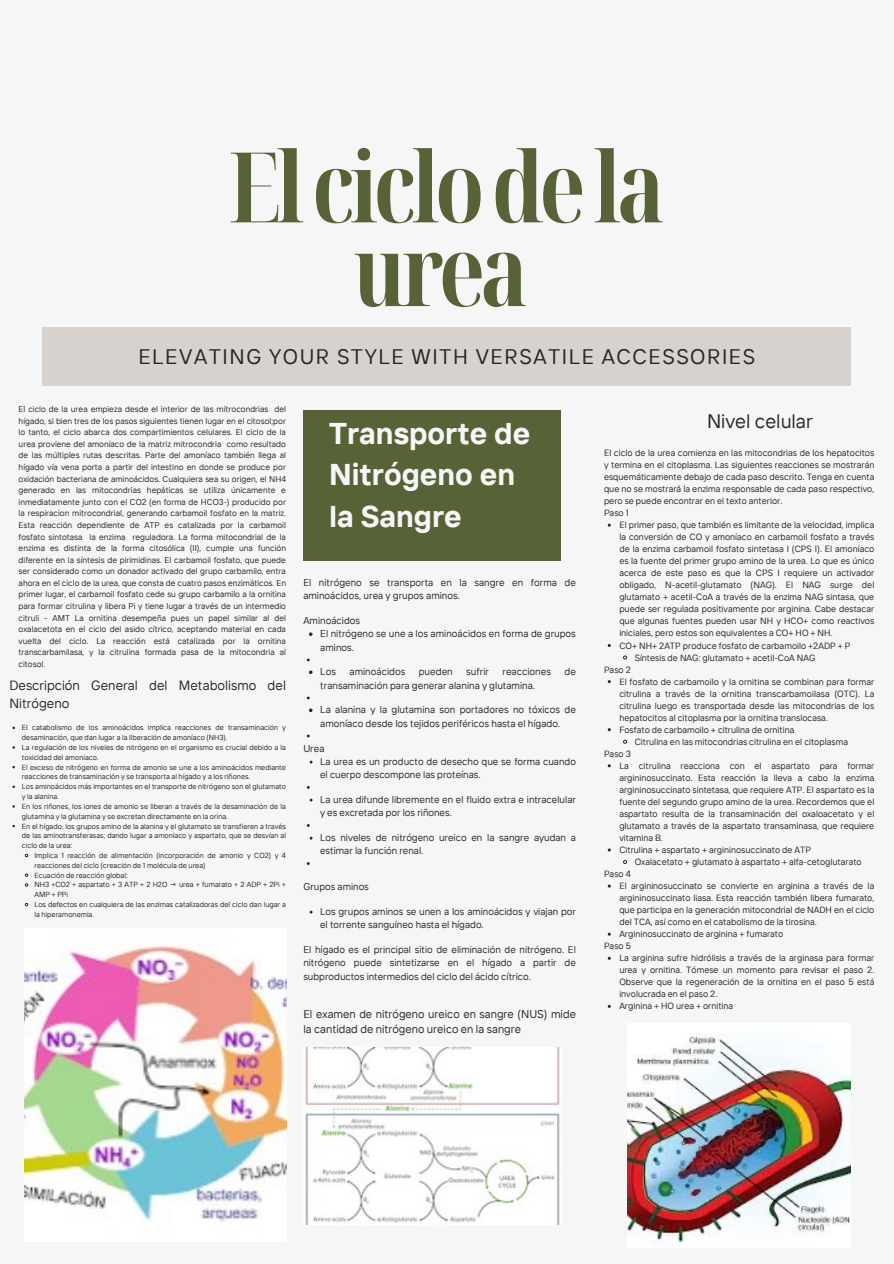
<style>
.page{position:relative;width:894px;height:1264px;background:#fff}
.page>*{position:absolute;margin:0;border:0;box-sizing:border-box;transform-origin:0 0}
.t1{font:700 extra-condensed 97.5px/83.7px "Noto Serif Display";letter-spacing:-.045em;color:#576237;text-align:center}
.t2{font:700 30px/41.7px "TT Interphases";color:#f6f6f6}
.t3{font:21px "TT Interphases";letter-spacing:.075em;color:#272727}
.t4{font:19.5px "TT Interphases";color:#272727}
.t5{font:13.35px/18.5px "TT Interphases";color:#272727}
.t6{font:11.25px/15.5px "TT Interphases";color:#272727}
.t7{font:9.9px/13.4px "TT Interphases";color:#272727}
.t8{font:9px/12px "TT Interphases";color:#272727;text-align:justify}
.t9{font:8.4px/11.6px "TT Interphases";color:#272727;text-align:justify}
.t10{font:7.35px/9.8px "TT Interphases";color:#272727}
</style>
<div class="page">
<div style="left:0;top:0;width:893px;height:1263px;background:#f6f6f6"></div>
<img style="left:305px;top:1047px;width:255px;height:176px">
<img style="left:627px;top:1037px;width:223px;height:206px">
<img style="left:24px;top:946px;width:262px;height:275px">
<div style="left:303px;top:410px;width:257px;height:150px;background:#576237"></div>
<div style="left:43px;top:327px;width:807px;height:58px;background:#d7d2cd"></div>
<svg style="left:25px;top:853px;width:4px;height:4px"></svg>
<svg style="left:25px;top:873px;width:4px;height:4px"></svg>
<svg style="left:25px;top:883px;width:4px;height:4px"></svg>
<svg style="left:25px;top:902px;width:4px;height:4px"></svg>
<svg style="left:309px;top:632px;width:3px;height:4px"></svg>
<svg style="left:309px;top:670px;width:3px;height:4px"></svg>
<svg style="left:309px;top:708px;width:3px;height:4px"></svg>
<svg style="left:623px;top:655px;width:4px;height:5px"></svg>
<svg style="left:623px;top:739px;width:4px;height:5px"></svg>
<svg style="left:623px;top:860px;width:4px;height:4px"></svg>
<h5 class="t1" style="left:228px;top:143px;width:438px">Elciclodela urea</h5>
<p class="t3" style="left:138px;top:343px;width:618px">ELEVATING YOUR STYLE WITH VERSATILE ACCESSORIES</p>
<p class="t9" style="left:19px;top:403px;width:269px">El ciclo de la urea empieza desde el interior de las mitrocondrias del hígado, si bien tres de los pasos siguientes tienen lugar en el citosol;por lo tanto, el ciclo abarca dos compartimientos celulares. El ciclo de la urea proviene del amoníaco de la matriz mitrocondria como resultado de las múltiples rutas descritas. Parte del amoníaco también llega al hígado vía vena porta a partir del intestino en donde se produce por oxidación bacteriana de aminoácidos. Cualquiera sea su origen, el NH4 generado en las mitocondrias hepáticas se utiliza únicamente e inmediatamente junto con el CO2 (en forma de HCO3-) producido por la respiracion mitrocondrial, generando carbamoil fosfato en la matriz.<br>Esta reacción dependiente de ATP es catalizada por la carbamoil fosfato sintotasa la enzima reguladora. La forma mitocondrial de la enzima es distinta de la forma citosólica (II), cumple una función diferente en la síntesis de pirimidinas. El carbamoil fosfato, que puede ser considerado como un donador activado del grupo carbamilo, entra ahora en el ciclo de la urea, que consta de cuatro pasos enzimáticos. En primer lugar, el carbamoil fosfato cede su grupo carbamilo a la ornitina para formar citrulina y libera Pi y tiene lugar a través de un intermedio citruli - AMT La ornitina desempeña pues un papel similar al del oxalacetota en el ciclo del asido cítrico, aceptando material en cada vuelta del ciclo. La reacción está catalizada por la ornitina transcarbamilasa, y la citrulina formada pasa de la mitocondria al citosol.</p>
<p class="t5" style="left:9px;top:675px;width:278px">Descripción General del Metabolismo del<br>Nitrógeno</p>
<p class="t10" style="left:22px;top:722px;width:265px">El catabolismo de los aminoácidos implica reacciones de transaminación y desaminación, que dan lugar a la liberación de amoníaco (NH3).</p>
<p class="t10" style="left:22px;top:742px;width:265px">La regulación de los niveles de nitrógeno en el organismo es crucial debido a la toxicidad del amoníaco.</p>
<p class="t10" style="left:22px;top:762px;width:265px">El exceso de nitrógeno en forma de amonio se une a los aminoácidos mediante reacciones de transaminación y se transporta al hígado y a los riñones.</p>
<p class="t10" style="left:22px;top:781px;width:265px">Los aminoácidos más importantes en el transporte de nitrógeno son el glutamato y la alanina.</p>
<p class="t10" style="left:22px;top:801px;width:265px">En los riñones, los iones de amonio se liberan a través de la desaminación de la glutamina y la glutamina y se excretan directamente en la orina.</p>
<p class="t10" style="left:22px;top:820px;width:265px;text-align:justify">En el hígado, los grupos amino de la alanina y el glutamato se transfieren a través de las aminotransferasas; dando lugar a amoníaco y aspartato, que se desvían al ciclo de la urea:</p>
<p class="t10" style="left:34px;top:850px;width:253px">Implica 1 reacción de alimentación (incorporación de amonio y CO2) y 4 reacciones del ciclo (creación de 1 molécula de urea)</p>
<p class="t10" style="left:34px;top:870px;width:95px">Ecuación de reacción global:</p>
<h2 class="t10" style="left:34px;top:879px;width:253px">NH3 +CO2 + aspartato + 3 ATP + 2 H2O → urea + fumarato + 2 ADP + 2Pi +<br>AMP + PPi</h2>
<p class="t10" style="left:34px;top:899px;width:253px">Los defectos en cualquiera de las enzimas catalizadoras del ciclo dan lugar a la hiperamonemia.</p>
<h4 class="t2" style="left:329px;top:412px;width:203px">Transporte de<br>Nitrógeno en la Sangre</h4>
<p class="t7" style="left:303px;top:575px;width:274px">El nitrógeno se transporta en la sangre en forma de aminoácidos, urea y grupos aminos.</p>
<p class="t7" style="left:303px;top:613px;width:58px">Aminoácidos</p>
<p class="t7" style="left:320px;top:627px;width:257px">El nitrógeno se une a los aminoácidos en forma de grupos aminos.</p>
<p class="t7" style="left:320px;top:665px;width:17px">Los</p>
<p class="t7" style="left:349px;top:665px;width:57px">aminoácidos</p>
<p class="t7" style="left:418px;top:665px;width:35px">pueden</p>
<p class="t7" style="left:466px;top:665px;width:24px">sufrir</p>
<p class="t7" style="left:502px;top:665px;width:50px">reacciones</p>
<p class="t7" style="left:564px;top:665px;width:13px">de</p>
<p class="t7" style="left:320px;top:678px;width:216px">transaminación para generar alanina y glutamina.</p>
<p class="t7" style="left:320px;top:703px;width:257px">La alanina y la glutamina son portadores no tóxicos de amoníaco desde los tejidos periféricos hasta el hígado.</p>
<p class="t7" style="left:303px;top:741px;width:23px">Urea</p>
<p class="t7" style="left:320px;top:754px;width:257px">La urea es un producto de desecho que se forma cuando el cuerpo descompone las proteínas.</p>
<p class="t7" style="left:320px;top:792px;width:257px">La urea difunde libremente en el fluido extra e intracelular y es excretada por los riñones.</p>
<p class="t7" style="left:320px;top:830px;width:257px">Los niveles de nitrógeno ureico en la sangre ayudan a estimar la función renal.</p>
<p class="t7" style="left:303px;top:879px;width:67px">Grupos aminos</p>
<p class="t7" style="left:320px;top:904px;width:257px">Los grupos aminos se unen a los aminoácidos y viajan por el torrente sanguíneo hasta el hígado.</p>
<h6 class="t7" style="left:303px;top:942px;width:274px;text-align:justify">El hígado es el principal sitio de eliminación de nitrógeno. El nitrógeno puede sintetizarse en el hígado a partir de subproductos intermedios del ciclo del ácido cítrico.</h6>
<p class="t6" style="left:303px;top:1005px;width:274px">El examen de nitrógeno ureico en sangre (NUS) mide la cantidad de nitrógeno ureico en la sangre</p>
<p class="t4" style="left:706px;top:408px;width:107px">Nivel celular</p>
<p class="t8" style="left:604px;top:446px;width:272px">El ciclo de la urea comienza en las mitocondrias de los hepatocitos y termina en el citoplasma. Las siguientes reacciones se mostrarán esquemáticamente debajo de cada paso descrito. Tenga en cuenta que no se mostrará la enzima responsable de cada paso respectivo, pero se puede encontrar en el texto anterior.</p>
<p class="t8" style="left:604px;top:507px;width:26px">Paso 1</p>
<p class="t8" style="left:619px;top:519px;width:256px">El primer paso, que también es limitante de la velocidad, implica la conversión de CO y amoníaco en carbamoil fosfato a través de la enzima carbamoil fosfato sintetasa I (CPS I). El amoníaco es la fuente del primer grupo amino de la urea. Lo que es único acerca de este paso es que la CPS I requiere un activador obligado, N-acetil-glutamato (NAG). El NAG surge del glutamato + acetil-CoA a través de la enzima NAG sintasa, que puede ser regulada positivamente por arginina. Cabe destacar que algunas fuentes pueden usar NH y HCO+ como reactivos iniciales, pero estos son equivalentes a CO+ HO + NH.</p>
<p class="t8" style="left:619px;top:639px;width:233px">CO+ NH+ 2ATP produce fosfato de carbamoilo +2ADP + P</p>
<p class="t8" style="left:634px;top:651px;width:182px">Síntesis de NAG: glutamato + acetil-CoA NAG</p>
<p class="t8" style="left:604px;top:663px;width:28px">Paso 2</p>
<p class="t8" style="left:619px;top:675px;width:256px">El fosfato de carbamoilo y la ornitina se combinan para formar citrulina a través de la ornitina transcarbamoilasa (OTC). La citrulina luego es transportada desde las mitocondrias de los hepatocitos al citoplasma por la ornitina translocasa.</p>
<p class="t8" style="left:619px;top:723px;width:176px">Fosfato de carbamoilo + citrulina de ornitina</p>
<p class="t8" style="left:634px;top:735px;width:215px">Citrulina en las mitocondrias citrulina en el citoplasma</p>
<p class="t8" style="left:604px;top:747px;width:28px">Paso 3</p>
<p class="t8" style="left:619px;top:759px;width:256px">La citrulina reacciona con el aspartato para formar argininosuccinato. Esta reacción la lleva a cabo la enzima argininosuccinato sintetasa, que requiere ATP. El aspartato es la fuente del segundo grupo amino de la urea. Recordemos que el aspartato resulta de la transaminación del oxaloacetato y el glutamato a través de la aspartato transaminasa, que requiere vitamina B.</p>
<p class="t8" style="left:619px;top:843px;width:193px">Citrulina + aspartato + argininosuccinato de ATP</p>
<p class="t8" style="left:634px;top:855px;width:228px">Oxalacetato + glutamato à aspartato + alfa-cetoglutarato</p>
<p class="t8" style="left:604px;top:867px;width:28px">Paso 4</p>
<p class="t8" style="left:619px;top:879px;width:256px">El argininosuccinato se convierte en arginina a través de la argininosuccinato liasa. Esta reacción también libera fumarato, que participa en la generación mitocondrial de NADH en el ciclo del TCA, así como en el catabolismo de la tirosina.</p>
<p class="t8" style="left:619px;top:927px;width:165px">Argininosuccinato de arginina + fumarato</p>
<p class="t8" style="left:604px;top:939px;width:28px">Paso 5</p>
<p class="t8" style="left:619px;top:951px;width:256px">La arginina sufre hidrólisis a través de la arginasa para formar urea y ornitina. Tómese un momento para revisar el paso 2.<br>Observe que la regeneración de la ornitina en el paso 5 está involucrada en el paso 2.</p>
<p class="t8" style="left:619px;top:1000px;width:115px">Arginina + HO urea + ornitina</p>
</div>
